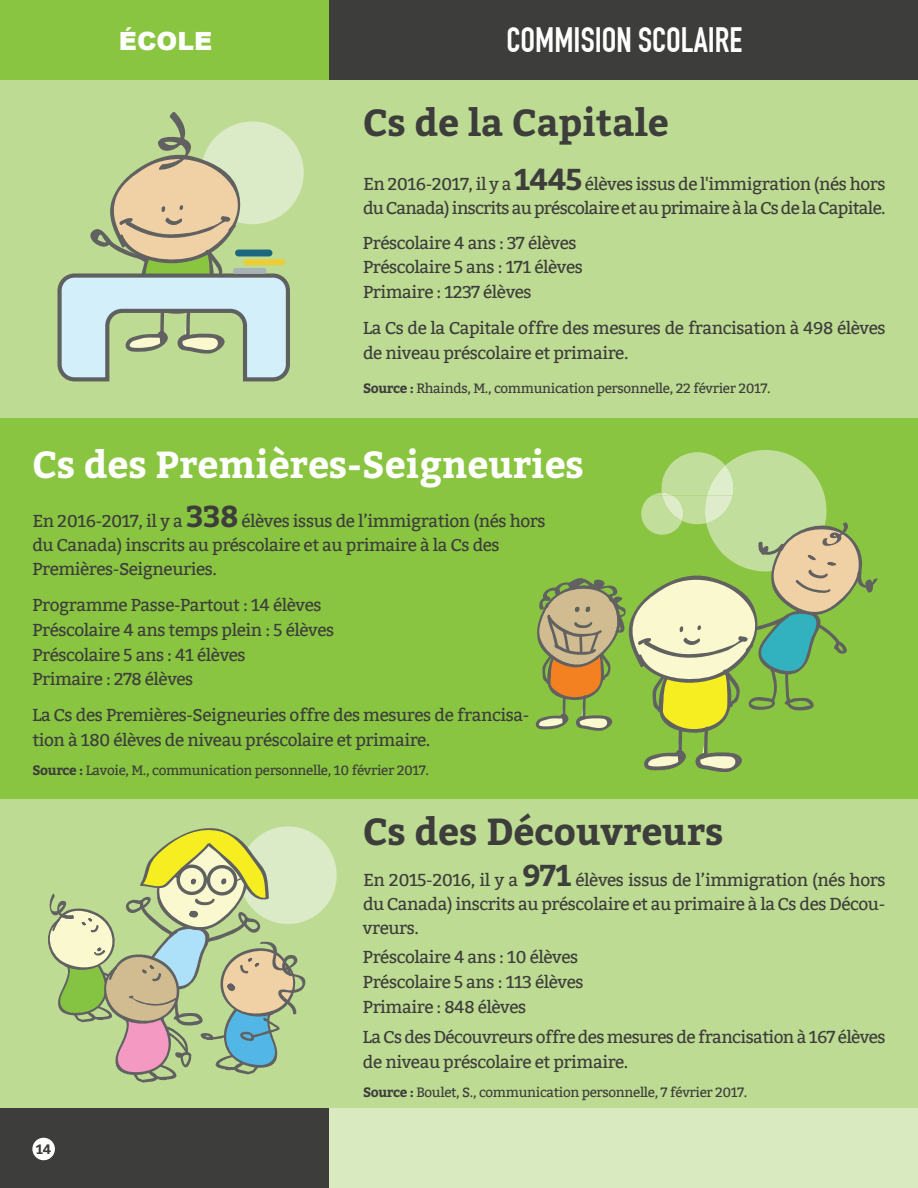
<style>
.page{position:relative;width:918px;height:1188px;background:#fff}
.page>*{position:absolute;margin:0;border:0;box-sizing:border-box;transform-origin:0 0}
.t1{font:700 37.5px "Bitter";color:#3d3d3b}
.t2{font:700 37.5px "Bitter";color:#fff}
.t3{font:700 34.5px "DIN Condensed";color:#fff}
.t4{font:900 25.05px "Arial";color:#fff}
.t5{font:17.25px/24.9px "Bitter";letter-spacing:-.025em;color:#3d3d3b}
.t6{font:13.5px "Bitter";letter-spacing:-.025em;color:#3d3d3b}
.t7{font:700 13.5px "Bitter";color:#3d3d3b}
.s1{font-weight:700;font-size:30px}
.s2{font-weight:700}
</style>
<div class="page">
<div style="left:0;top:747px;width:918px;height:376px;background:#bddb92"></div>
<div style="left:0;top:79px;width:918px;height:341px;background:#bddb92"></div>
<div style="left:0;top:0;width:330px;height:80px;background:#89c541"></div>
<div style="left:330px;top:0;width:588px;height:80px;background:#3d3d3b"></div>
<div style="left:0;top:1108px;width:330px;height:80px;background:#3d3d3b"></div>
<div style="left:330px;top:1108px;width:588px;height:80px;background:#d9eac1"></div>
<div style="left:0;top:418px;width:918px;height:381px;background:#89c541"></div>
<svg style="left:536px;top:450px;width:342px;height:322px"></svg>
<img style="left:662px;top:496px;width:21px;height:25px">
<svg style="left:48px;top:826px;width:289px;height:257px"></svg>
<svg style="left:57px;top:112px;width:247px;height:270px"></svg>
<div style="left:233px;top:268px;width:33px;height:6px;background:#a8b3b7;border-radius:3px"></div>
<div style="left:244px;top:259px;width:41px;height:6px;background:#ecce34;border-radius:3px"></div>
<div style="left:235px;top:250px;width:37px;height:6px;background:#1b677f;border-radius:3px"></div>
<div style="left:32px;top:1138px;width:23px;height:22px;background:#fff;border-radius:50%"></div>
<h3 class="t4" style="left:119px;top:23px;width:95px">ÉCOLE</h3>
<h2 class="t3" style="left:507px;top:28px;width:237px">COMMISION SCOLAIRE</h2>
<h1 class="t1" style="left:363px;top:95px;width:307px">Cs de la Capitale</h1>
<p class="t5" style="left:363px;top:172px;width:524px;line-height:24px">En 2016-2017, il y a <span class="s1">1445</span> élèves issus de l'immigration (nés hors du Canada) inscrits au préscolaire et au primaire à la Cs de la Capitale.</p>
<p class="t5" style="left:363px;top:230px;width:221px">Préscolaire 4 ans : 37 élèves<br>Préscolaire 5 ans : 171 élèves<br>Primaire : 1237 élèves</p>
<p class="t5" style="left:363px;top:316px;width:524px">La Cs de la Capitale offre des mesures de francisation à 498 élèves de niveau préscolaire et primaire.</p>
<p class="t6" style="left:363px;top:380px;width:409px"><span class="s2">Source :</span> Rhainds, M., communication personnelle, 22 février 2017.</p>
<h1 class="t2" style="left:32px;top:437px;width:553px">Cs des Premières-Seigneuries</h1>
<p class="t5" style="left:32px;top:509px;width:515px;line-height:24px">En 2016-2017, il y a <span class="s1">338</span> élèves issus de l’immigration (nés hors du Canada) inscrits au préscolaire et au primaire à la Cs des<br>Premières-Seigneuries.</p>
<p class="t5" style="left:32px;top:593px;width:303px">Programme Passe-Partout : 14 élèves<br>Préscolaire 4 ans temps plein : 5 élèves<br>Préscolaire 5 ans : 41 élèves<br>Primaire : 278 élèves</p>
<p class="t5" style="left:32px;top:703px;width:498px">La Cs des Premières-Seigneuries offre des mesures de francisa&shy;tion à 180 élèves de niveau préscolaire et primaire.</p>
<p class="t6" style="left:32px;top:762px;width:398px"><span class="s2">Source :</span> Lavoie, M., communication personnelle, 10 février 2017.</p>
<h1 class="t1" style="left:363px;top:804px;width:362px">Cs des Découvreurs</h1>
<p class="t7" style="left:36px;top:1139px;width:17px">14</p>
<p class="t5" style="left:363px;top:868px;width:524px;line-height:24px;text-align:justify">En 2015-2016, il y a <span class="s1">971</span> élèves issus de l’immigration (nés hors du Canada) inscrits au préscolaire et au primaire à la Cs des Décou&shy;vreurs.</p>
<p class="t5" style="left:363px;top:945px;width:222px">Préscolaire 4 ans : 10 élèves<br>Préscolaire 5 ans : 113 élèves<br>Primaire : 848 élèves</p>
<p class="t5" style="left:363px;top:1025px;width:524px">La Cs des Découvreurs offre des mesures de francisation à 167 élèves de niveau préscolaire et primaire.</p>
<p class="t6" style="left:363px;top:1084px;width:386px"><span class="s2">Source :</span> Boulet, S., communication personnelle, 7 février 2017.</p>
</div>
